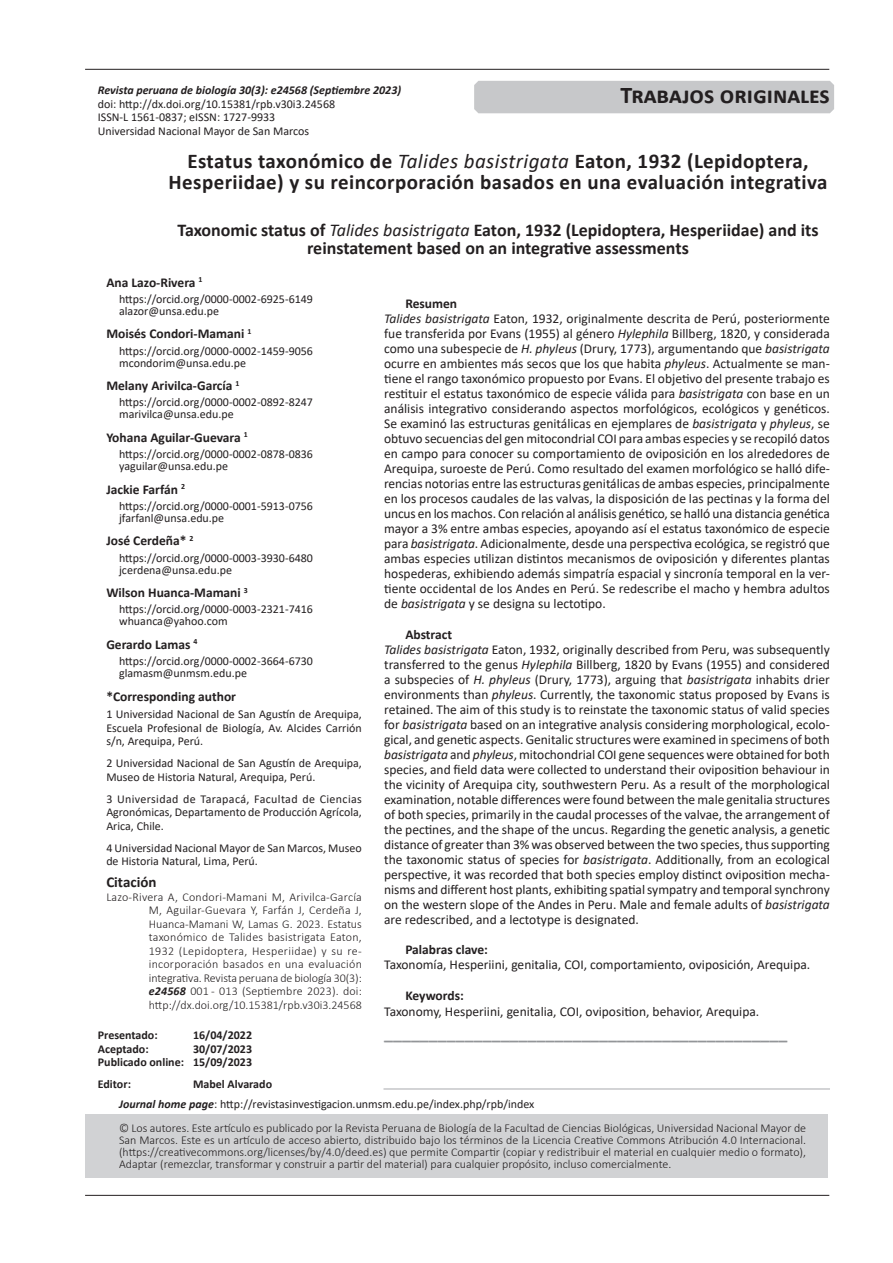
<style>
.page{position:relative;width:893px;height:1263px;background:#fff}
.page>*{position:absolute;margin:0;border:0;box-sizing:border-box;transform-origin:0 0}
.t1{font:700 24px "Calibri";color:#231f20}
.t2{font:700 21px/21px "Calibri";letter-spacing:.02em;color:#231f20;text-align:center}
.t3{font:700 18px/18px "Calibri";color:#231f20;text-align:center}
.t4{font:700 18px "Calibri";color:#939598}
.t5{font:700 15px "Calibri";color:#231f20}
.t6{font:13.5px/15px "Calibri";color:#231f20}
.t7{font:700 13.5px "Calibri";color:#231f20}
.t8{font:12px/13.5px "Calibri";color:#231f20}
.t9{font:300 12px/13.5px "Calibri";color:#231f20;text-align:justify}
.t10{font:700 12px/13.5px "Calibri";color:#231f20;text-align:right}
.t11{font:italic 700 12px "Calibri";color:#231f20}
.s1{font-weight:400;font-style:italic}
.s2{font-weight:700;font-style:italic}
.s3{font-weight:700}
.s4{font-style:italic}
</style>
<div class="page">
<hr style="left:85px;top:1195px;width:744px;height:1px;background:#231f20">
<hr style="left:85px;top:69px;width:744px;height:1px;background:#231f20">
<div style="left:85px;top:1114px;width:742px;height:64px;background:#d1d2d4"></div>
<hr style="left:383px;top:1089px;width:447px;height:1px;background:#a8a9ad">
<div style="left:474px;top:81px;width:360px;height:32px;background:#c7c8ca"></div>
<p class="t11" style="left:98px;top:82px;width:305px">Revista peruana de biología 30(3): e24568 (Septiembre 2023)</p>
<p class="t8" style="left:98px;top:97px;width:239px">doi: http://dx.doi.org/10.15381/rpb.v30i3.24568<br>ISSN-L 1561-0837; eISSN: 1727-9933<br>Universidad Nacional Mayor de San Marcos</p>
<h1 class="t1" style="left:620px;top:78px;width:211px">Trabajos originales</h1>
<h2 class="t2" style="left:169px;top:150px;width:661px">Estatus taxonómico de <span class="s1">Talides basistrigata</span> Eaton, 1932 (Lepidoptera,<br>Hesperiidae) y su reincorporación basados en una evaluación integrativa</h2>
<h3 class="t3" style="left:177px;top:221px;width:643px">Taxonomic status of <span class="s1">Talides basistrigata</span> Eaton, 1932 (Lepidoptera, Hesperiidae) and its reinstatement based on an integrative assessments</h3>
<p class="t7" style="left:106px;top:272px;width:98px">Ana Lazo-Rivera <sup>1</sup></p>
<p class="t8" style="left:119px;top:292px;width:195px;line-height:12px">https://orcid.org/0000-0002-6925-6149 alazor@unsa.edu.pe</p>
<p class="t7" style="left:106px;top:324px;width:147px">Moisés Condori-Mamani <sup>1</sup></p>
<p class="t8" style="left:119px;top:344px;width:195px;line-height:12px">https://orcid.org/0000-0002-1459-9056 mcondorim@unsa.edu.pe</p>
<p class="t7" style="left:106px;top:376px;width:135px">Melany Arivilca-García <sup>1</sup></p>
<p class="t8" style="left:119px;top:396px;width:195px;line-height:12px">https://orcid.org/0000-0002-0892-8247 marivilca@unsa.edu.pe</p>
<p class="t7" style="left:106px;top:428px;width:143px">Yohana Aguilar-Guevara <sup>1</sup></p>
<p class="t8" style="left:119px;top:448px;width:195px;line-height:12px">https://orcid.org/0000-0002-0878-0836 yaguilar@unsa.edu.pe</p>
<p class="t7" style="left:106px;top:480px;width:80px">Jackie Farfán <sup>2</sup></p>
<p class="t8" style="left:119px;top:499px;width:195px;line-height:12px">https://orcid.org/0000-0001-5913-0756 jfarfanl@unsa.edu.pe</p>
<p class="t7" style="left:106px;top:531px;width:89px">José Cerdeña* <sup>2</sup></p>
<p class="t8" style="left:119px;top:551px;width:195px;line-height:12px">https://orcid.org/0000-0003-3930-6480 jcerdena@unsa.edu.pe</p>
<p class="t7" style="left:106px;top:583px;width:143px">Wilson Huanca-Mamani <sup>3</sup></p>
<p class="t8" style="left:119px;top:603px;width:195px;line-height:12px">https://orcid.org/0000-0003-2321-7416 whuanca@yahoo.com</p>
<p class="t7" style="left:106px;top:635px;width:93px">Gerardo Lamas <sup>4</sup></p>
<p class="t8" style="left:119px;top:655px;width:195px;line-height:12px">https://orcid.org/0000-0002-3664-6730 glamasm@unmsm.edu.pe</p>
<p class="t7" style="left:106px;top:687px;width:131px">*Corresponding author</p>
<p class="t8" style="left:106px;top:707px;width:257px;text-align:justify">1 Universidad Nacional de San Agustín de Arequipa, Escuela Profesional de Biología, Av. Alcides Carrión s/n, Arequipa, Perú.</p>
<p class="t8" style="left:106px;top:756px;width:257px">2 Universidad Nacional de San Agustín de Arequipa,<br>Museo de Historia Natural, Arequipa, Perú.</p>
<p class="t8" style="left:106px;top:792px;width:257px;text-align:justify">3 Universidad de Tarapacá, Facultad de Ciencias Agronómicas, Departamento de Producción Agrícola, Arica, Chile.</p>
<p class="t8" style="left:106px;top:841px;width:257px">4 Universidad Nacional Mayor de San Marcos, Museo de Historia Natural, Lima, Perú.</p>
<p class="t5" style="left:106px;top:872px;width:52px">Citación</p>
<p class="t9" style="left:149px;top:890px;width:215px;text-indent:-43px">Lazo-Rivera A, Condori-Mamani M, Arivilca-García M, Aguilar-Guevara Y, Farfán J, Cerdeña J, Huanca-Mamani W, Lamas G. 2023. Estatus taxonómico de Talides basistrigata Eaton, 1932 (Lepidoptera, Hesperiidae) y su re&shy;incorporación basados en una evaluación integrativa. Revista peruana de biología 30(3): <span class="s2">e24568</span> 001 - 013 (Septiembre 2023). doi: http://dx.doi.org/10.15381/rpb.v30i3.24568</p>
<p class="t10" style="left:98px;top:1028px;width:61px">Presentado:</p>
<p class="t10" style="left:193px;top:1028px;width:60px">16/04/2022</p>
<p class="t10" style="left:98px;top:1042px;width:52px">Aceptado:</p>
<p class="t6" style="left:384px;top:296px;width:447px;text-indent:21px"><span class="s3">Resumen<br></span><span class="s4">Talides basistrigata</span> Eaton, 1932, originalmente descrita de Perú, posteriormente fue transferida por Evans (1955) al género <span class="s4">Hylephila</span> Billberg, 1820, y considerada como una subespecie de <span class="s4">H. phyleus</span> (Drury, 1773), argumentando que <span class="s4">basistrigata </span>ocurre en ambientes más secos que los que habita <span class="s4">phyleus</span>. Actualmente se man&shy;tiene el rango taxonómico propuesto por Evans. El objetivo del presente trabajo es restituir el estatus taxonómico de especie válida para <span class="s4">basistrigata</span> con base en un análisis integrativo considerando aspectos morfológicos, ecológicos y genéticos.<br>Se examinó las estructuras genitálicas en ejemplares de <span class="s4">basistrigata</span> y <span class="s4">phyleus</span>, se obtuvo secuencias del gen mitocondrial COI para ambas especies y se recopiló datos en campo para conocer su comportamiento de oviposición en los alrededores de Arequipa, suroeste de Perú. Como resultado del examen morfológico se halló dife&shy;rencias notorias entre las estructuras genitálicas de ambas especies, principalmente en los procesos caudales de las valvas, la disposición de las pectinas y la forma del uncus en los machos. Con relación al análisis genético, se halló una distancia genética mayor a 3% entre ambas especies, apoyando así el estatus taxonómico de especie para <span class="s4">basistrigata</span>. Adicionalmente, desde una perspectiva ecológica, se registró que ambas especies utilizan distintos mecanismos de oviposición y diferentes plantas hospederas, exhibiendo además simpatría espacial y sincronía temporal en la ver&shy;tiente occidental de los Andes en Perú. Se redescribe el macho y hembra adultos de <span class="s4">basistrigata</span> y se designa su lectotipo.</p>
<p class="t6" style="left:384px;top:626px;width:447px;text-indent:21px"><span class="s3">Abstract<br></span><span class="s4">Talides basistrigata</span> Eaton, 1932, originally described from Peru, was subsequently transferred to the genus <span class="s4">Hylephila</span> Billberg, 1820 by Evans (1955) and considered a subspecies of <span class="s4">H. phyleus</span> (Drury, 1773), arguing that <span class="s4">basistrigata</span> inhabits drier environments than <span class="s4">phyleus</span>. Currently, the taxonomic status proposed by Evans is retained. The aim of this study is to reinstate the taxonomic status of valid species for <span class="s4">basistrigata</span> based on an integrative analysis considering morphological, ecolo&shy;gical, and genetic aspects. Genitalic structures were examined in specimens of both <span class="s4">basistrigata</span> and <span class="s4">phyleus</span>, mitochondrial COI gene sequences were obtained for both species, and field data were collected to understand their oviposition behaviour in the vicinity of Arequipa city, southwestern Peru. As a result of the morphological examination, notable differences were found between the male genitalia structures of both species, primarily in the caudal processes of the valvae, the arrangement of the pectines, and the shape of the uncus. Regarding the genetic analysis, a genetic distance of greater than 3% was observed between the two species, thus supporting the taxonomic status of species for <span class="s4">basistrigata</span>. Additionally, from an ecological perspective, it was recorded that both species employ distinct oviposition mecha&shy;nisms and different host plants, exhibiting spatial sympatry and temporal synchrony on the western slope of the Andes in Peru. Male and female adults of <span class="s4">basistrigata </span>are redescribed, and a lectotype is designated.</p>
<p class="t7" style="left:405px;top:940px;width:84px">Palabras clave:</p>
<p class="t6" style="left:384px;top:957px;width:428px">Taxonomía, Hesperiini, genitalia, COI, comportamiento, oviposición, Arequipa.</p>
<p class="t7" style="left:405px;top:986px;width:60px">Keywords:</p>
<p class="t6" style="left:384px;top:1003px;width:377px">Taxonomy, Hesperiini, genitalia, COI, oviposition, behavior, Arequipa.</p>
<h3 class="t4" style="left:384px;top:1021px;width:405px">_____________________________________________</h3>
<p class="t10" style="left:98px;top:1042px;width:156px">30/07/2023<br>Publicado online: 15/09/2023</p>
<p class="t10" style="left:98px;top:1077px;width:35px">Editor:</p>
<p class="t10" style="left:193px;top:1077px;width:81px">Mabel Alvarado</p>
<p class="t8" style="left:119px;top:1096px;width:417px"><span class="s2">Journal home page</span>: http://revistasinvestigacion.unmsm.edu.pe/index.php/rpb/index</p>
<p class="t9" style="left:119px;top:1122px;width:689px;line-height:12px">© Los autores. Este artículo es publicado por la Revista Peruana de Biología de la Facultad de Ciencias Biológicas, Universidad Nacional Mayor de San Marcos. Este es un artículo de acceso abierto, distribuido bajo los términos de la Licencia Creative Commons Atribución 4.0 Internacional. (https://creativecommons.org/licenses/by/4.0/deed.es) que permite Compartir (copiar y redistribuir el material en cualquier medio o formato), Adaptar (remezclar, transformar y construir a partir del material) para cualquier propósito, incluso comercialmente.</p>
</div>
